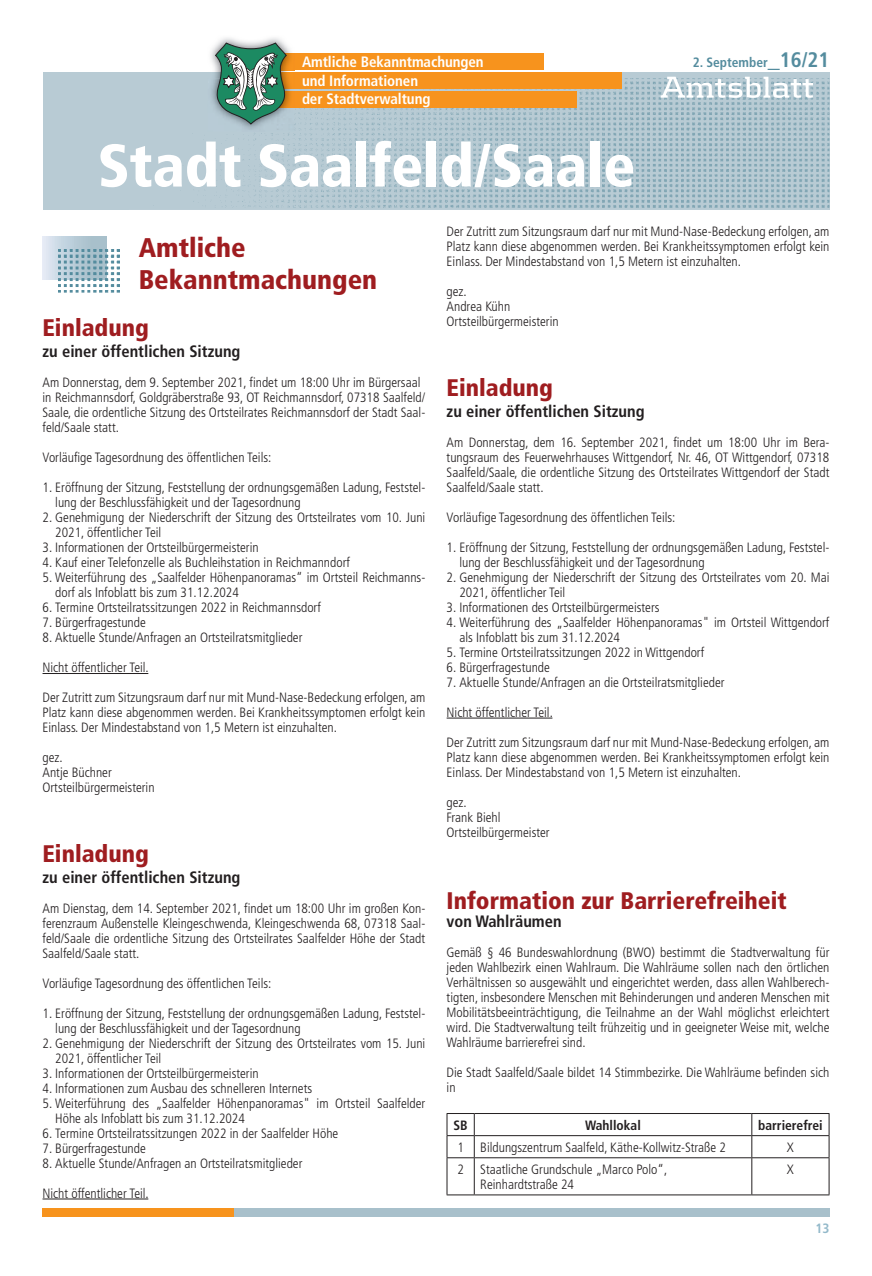
<style>
.page{position:relative;width:872px;height:1276px;background:#fff}
.page>*{position:absolute;margin:0;border:0;box-sizing:border-box;transform-origin:0 0}
.t1{font:900 condensed 60px "Frutiger LT Std";letter-spacing:-.005em;color:#fff}
.t2{font:900 condensed 27px/31.5px "Frutiger LT Std";color:#9f1d20}
.t3{font:900 condensed 24px "Frutiger LT Std";color:#9f1d20}
.t4{font:700 condensed 16.5px "Frutiger LT Std";color:#231f20}
.t5{font:700 condensed 15px/19.4px "Frutiger LT Std";letter-spacing:-.005em;color:#fff}
.t6{font:300 condensed 13.5px/15px "Frutiger LT Std";color:#231f20}
.t7{font:700 condensed 13.5px "Frutiger LT Std";color:#231f20}
.t8{font:700 condensed 13.5px "Frutiger LT Std";color:#548c9e}
.t9{font:700 condensed 13.5px "Frutiger LT Std";color:#93b9ca}
.s1{font-size:24px}
.s2{font-size:21px}
</style>
<div class="page">
<svg style="left:43px;top:72px;width:786px;height:137px;fill:#b8cbd4"></svg>
<div style="left:278px;top:53px;width:265px;height:17px;background:#f7931d"></div>
<div style="left:276px;top:91px;width:301px;height:17px;background:#f7931d"></div>
<div style="left:278px;top:72px;width:343px;height:17px;background:#f7931d"></div>
<svg style="left:45px;top:42px;width:256px;height:93px"></svg>
<svg style="left:660px;top:77px;width:153px;height:21px"></svg>
<div style="left:234px;top:1208px;width:595px;height:8px;background:#a8c0cb"></div>
<div style="left:43px;top:1208px;width:191px;height:8px;background:#f7931d"></div>
<svg style="left:43px;top:237px;width:63px;height:42px"></svg>
<img style="left:58px;top:250px;width:61px;height:42px">
<hr style="left:43px;top:673px;width:105px;height:1px;background:#231f20">
<hr style="left:43px;top:1198px;width:105px;height:1px;background:#231f20">
<hr style="left:446px;top:718px;width:106px;height:1px;background:#231f20">
<hr style="left:474px;top:1113px;width:278px;height:1px;background:#231f20">
<hr style="left:752px;top:1113px;width:77px;height:1px;background:#231f20">
<hr style="left:474px;top:1135px;width:278px;height:1px;background:#231f20">
<hr style="left:752px;top:1135px;width:77px;height:1px;background:#231f20">
<svg style="left:751px;top:1114px;width:1px;height:43px"></svg>
<svg style="left:828px;top:1114px;width:1px;height:43px"></svg>
<svg style="left:446px;top:1113px;width:29px;height:45px"></svg>
<hr style="left:446px;top:1158px;width:1px;height:36px;background:#231f20">
<hr style="left:474px;top:1157px;width:278px;height:1px;background:#231f20">
<hr style="left:474px;top:1158px;width:1px;height:36px;background:#231f20">
<hr style="left:752px;top:1157px;width:77px;height:1px;background:#231f20">
<hr style="left:751px;top:1158px;width:1px;height:36px;background:#231f20">
<hr style="left:828px;top:1158px;width:1px;height:36px;background:#231f20">
<svg style="left:446px;top:1194px;width:28px;height:1px"></svg>
<hr style="left:474px;top:1194px;width:278px;height:1px;background:#231f20">
<hr style="left:752px;top:1194px;width:77px;height:1px;background:#231f20">
<p class="t5" style="left:302px;top:52px;width:183px">Amtliche Bekanntmachungen und Informationen</p>
<p class="t5" style="left:302px;top:89px;width:130px">der Stadtverwaltung</p>
<h1 class="t1" style="left:98px;top:130px;width:539px">Stadt Saalfeld/Saale</h1>
<p class="t8" style="left:693px;top:55px;width:138px">2. September<span class="s1">_</span><span class="s2">16/21</span></p>
<h2 class="t2" style="left:139px;top:232px;width:240px">Amtliche<br>Bekanntmachungen</h2>
<h3 class="t3" style="left:43px;top:313px;width:108px">Einladung</h3>
<p class="t4" style="left:43px;top:341px;width:199px">zu einer öffentlichen Sitzung</p>
<p class="t6" style="left:43px;top:375px;width:384px">Am Donnerstag, dem 9. September 2021, findet um 18:00 Uhr im Bürgersaal in Reichmannsdorf, Goldgräberstraße 93, OT Reichmannsdorf, 07318 Saalfeld/ Saale, die ordentliche Sitzung des Ortsteilrates Reichmannsdorf der Stadt Saal&shy;feld/Saale statt.</p>
<p class="t6" style="left:43px;top:450px;width:230px">Vorläufige Tagesordnung des öffentlichen Teils:</p>
<p class="t6" style="left:55px;top:480px;width:371px;text-indent:-13px">1. Eröffnung der Sitzung, Feststellung der ordnungsgemäßen Ladung, Feststel&shy;lung der Beschlussfähigkeit und der Tagesordnung</p>
<p class="t6" style="left:55px;top:510px;width:371px;text-indent:-13px">2. Genehmigung der Niederschrift der Sitzung des Ortsteilrates vom 10. Juni<br>2021, öffentlicher Teil</p>
<p class="t6" style="left:43px;top:540px;width:218px">3. Informationen der Ortsteilbürgermeisterin</p>
<p class="t6" style="left:43px;top:555px;width:309px">4. Kauf einer Telefonzelle als Buchleihstation in Reichmanndorf</p>
<p class="t6" style="left:55px;top:570px;width:371px;text-indent:-13px">5. Weiterführung des „Saalfelder Höhenpanoramas“ im Ortsteil Reichmanns&shy;dorf als Infoblatt bis zum 31.12.2024</p>
<p class="t6" style="left:43px;top:600px;width:280px">6. Termine Ortsteilratssitzungen 2022 in Reichmannsdorf</p>
<p class="t6" style="left:43px;top:615px;width:105px">7. Bürgerfragestunde</p>
<p class="t6" style="left:43px;top:630px;width:261px">8. Aktuelle Stunde/Anfragen an Ortsteilratsmitglieder</p>
<p class="t6" style="left:43px;top:660px;width:108px">Nicht öffentlicher Teil.</p>
<p class="t6" style="left:43px;top:690px;width:384px;text-align:justify">Der Zutritt zum Sitzungsraum darf nur mit Mund-Nase-Bedeckung erfolgen, am Platz kann diese abgenommen werden. Bei Krankheitssymptomen erfolgt kein Einlass. Der Mindestabstand von 1,5 Metern ist einzuhalten.</p>
<p class="t6" style="left:43px;top:750px;width:114px">gez.<br>Antje Büchner<br>Ortsteilbürgermeisterin</p>
<h3 class="t3" style="left:43px;top:838px;width:108px">Einladung</h3>
<p class="t4" style="left:43px;top:867px;width:199px">zu einer öffentlichen Sitzung</p>
<p class="t6" style="left:43px;top:900px;width:384px;text-align:justify">Am Dienstag, dem 14. September 2021, findet um 18:00 Uhr im großen Kon&shy;ferenzraum Außenstelle Kleingeschwenda, Kleingeschwenda 68, 07318 Saal&shy;feld/Saale die ordentliche Sitzung des Ortsteilrates Saalfelder Höhe der Stadt Saalfeld/Saale statt.</p>
<p class="t6" style="left:43px;top:975px;width:230px">Vorläufige Tagesordnung des öffentlichen Teils:</p>
<p class="t6" style="left:55px;top:1005px;width:371px;text-indent:-13px">1. Eröffnung der Sitzung, Feststellung der ordnungsgemäßen Ladung, Feststel&shy;lung der Beschlussfähigkeit und der Tagesordnung</p>
<p class="t6" style="left:55px;top:1035px;width:371px;text-indent:-13px">2. Genehmigung der Niederschrift der Sitzung des Ortsteilrates vom 15. Juni<br>2021, öffentlicher Teil</p>
<p class="t6" style="left:43px;top:1065px;width:218px">3. Informationen der Ortsteilbürgermeisterin</p>
<p class="t6" style="left:43px;top:1080px;width:271px">4. Informationen zum Ausbau des schnelleren Internets</p>
<p class="t6" style="left:55px;top:1095px;width:371px;text-indent:-13px">5. Weiterführung des „Saalfelder Höhenpanoramas" im Ortsteil Saalfelder<br>Höhe als Infoblatt bis zum 31.12.2024</p>
<p class="t6" style="left:43px;top:1125px;width:297px">6. Termine Ortsteilratssitzungen 2022 in der Saalfelder Höhe</p>
<p class="t6" style="left:43px;top:1140px;width:105px">7. Bürgerfragestunde</p>
<p class="t6" style="left:43px;top:1155px;width:261px">8. Aktuelle Stunde/Anfragen an Ortsteilratsmitglieder</p>
<p class="t6" style="left:43px;top:1185px;width:108px">Nicht öffentlicher Teil.</p>
<p class="t6" style="left:446px;top:224px;width:384px;text-align:justify">Der Zutritt zum Sitzungsraum darf nur mit Mund-Nase-Bedeckung erfolgen, am Platz kann diese abgenommen werden. Bei Krankheitssymptomen erfolgt kein Einlass. Der Mindestabstand von 1,5 Metern ist einzuhalten.</p>
<p class="t6" style="left:446px;top:284px;width:114px">gez.<br>Andrea Kühn<br>Ortsteilbürgermeisterin</p>
<h3 class="t3" style="left:446px;top:373px;width:108px">Einladung</h3>
<p class="t4" style="left:446px;top:401px;width:199px">zu einer öffentlichen Sitzung</p>
<p class="t6" style="left:446px;top:435px;width:384px;text-align:justify">Am Donnerstag, dem 16. September 2021, findet um 18:00 Uhr im Bera&shy;tungsraum des Feuerwehrhauses Wittgendorf, Nr. 46, OT Wittgendorf, 07318<br>Saalfeld/Saale, die ordentliche Sitzung des Ortsteilrates Wittgendorf der Stadt Saalfeld/Saale statt.</p>
<p class="t6" style="left:446px;top:510px;width:230px">Vorläufige Tagesordnung des öffentlichen Teils:</p>
<p class="t6" style="left:459px;top:540px;width:371px;text-indent:-13px">1. Eröffnung der Sitzung, Feststellung der ordnungsgemäßen Ladung, Feststel&shy;lung der Beschlussfähigkeit und der Tagesordnung</p>
<p class="t6" style="left:459px;top:569px;width:371px;text-indent:-13px">2. Genehmigung der Niederschrift der Sitzung des Ortsteilrates vom 20. Mai<br>2021, öffentlicher Teil</p>
<p class="t6" style="left:446px;top:599px;width:214px">3. Informationen des Ortsteilbürgermeisters</p>
<p class="t6" style="left:459px;top:614px;width:371px;text-indent:-13px">4. Weiterführung des „Saalfelder Höhenpanoramas" im Ortsteil Wittgendorf als Infoblatt bis zum 31.12.2024</p>
<p class="t6" style="left:446px;top:644px;width:259px">5. Termine Ortsteilratssitzungen 2022 in Wittgendorf</p>
<p class="t6" style="left:446px;top:659px;width:105px">6. Bürgerfragestunde</p>
<p class="t6" style="left:446px;top:674px;width:279px">7. Aktuelle Stunde/Anfragen an die Ortsteilratsmitglieder</p>
<p class="t6" style="left:446px;top:704px;width:108px">Nicht öffentlicher Teil.</p>
<p class="t6" style="left:446px;top:734px;width:384px;text-align:justify">Der Zutritt zum Sitzungsraum darf nur mit Mund-Nase-Bedeckung erfolgen, am Platz kann diese abgenommen werden. Bei Krankheitssymptomen erfolgt kein Einlass. Der Mindestabstand von 1,5 Metern ist einzuhalten.</p>
<p class="t6" style="left:446px;top:794px;width:105px">gez.<br>Frank Biehl<br>Ortsteilbürgermeister</p>
<h3 class="t3" style="left:446px;top:886px;width:342px">Information zur Barrierefreiheit</h3>
<p class="t4" style="left:446px;top:911px;width:116px">von Wahlräumen</p>
<p class="t6" style="left:446px;top:945px;width:384px;text-align:justify">Gemäß § 46 Bundeswahlordnung (BWO) bestimmt die Stadtverwaltung für jeden Wahlbezirk einen Wahlraum. Die Wahlräume sollen nach den örtlichen Verhältnissen so ausgewählt und eingerichtet werden, dass allen Wahlberech&shy;tigten, insbesondere Menschen mit Behinderungen und anderen Menschen mit Mobilitätsbeeinträchtigung, die Teilnahme an der Wahl möglichst erleichtert wird. Die Stadtverwaltung teilt frühzeitig und in geeigneter Weise mit, welche Wahlräume barrierefrei sind.</p>
<p class="t6" style="left:446px;top:1065px;width:384px">Die Stadt Saalfeld/Saale bildet 14 Stimmbezirke. Die Wahlräume befinden sich in</p>
<p class="t7" style="left:453px;top:1117px;width:16px">SB</p>
<p class="t7" style="left:585px;top:1117px;width:57px">Wahllokal</p>
<p class="t7" style="left:758px;top:1117px;width:66px">barrierefrei</p>
<p class="t6" style="left:457px;top:1139px;width:270px">1 Bildungszentrum Saalfeld, Käthe-Kollwitz-Straße 2</p>
<p class="t6" style="left:787px;top:1139px;width:9px">X</p>
<p class="t6" style="left:480px;top:1162px;width:188px;text-indent:-23px">2 Staatliche Grundschule „Marco Polo“,<br>Reinhardtstraße 24</p>
<p class="t6" style="left:787px;top:1162px;width:9px">X</p>
<p class="t9" style="left:815px;top:1220px;width:16px">13</p>
</div>
